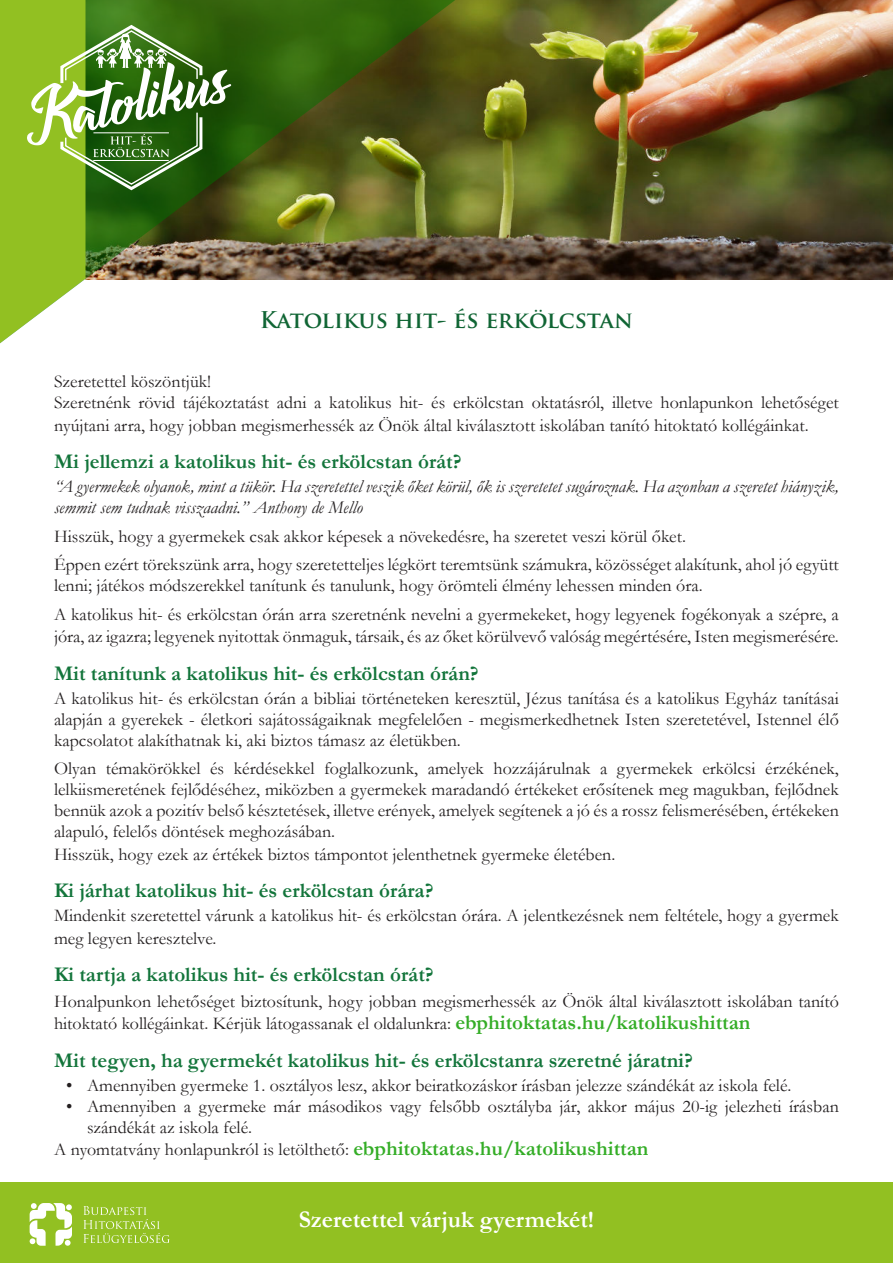
<style>
.page{position:relative;width:893px;height:1263px;background:#fff}
.page>*{position:absolute;margin:0;border:0;box-sizing:border-box;transform-origin:0 0}
.t1{font:700 24px "Garamond";color:#fff}
.t2{font:700 22.5px "Trajan Pro";color:#106534}
.t3{font:700 21px "Garamond";color:#13753b}
.t4{font:18px/21.3px "Garamond";color:#231f20}
.t5{font:italic 18px/21px "Garamond";color:#231f20}
.s1{font-weight:700;font-size:21px;color:#34ad26}
</style>
<div class="page">
<img style="left:455px;top:0;width:438px;height:279px">
<img style="left:231px;top:0;width:224px;height:280px">
<div style="left:0;top:1183px;width:893px;height:80px;background:#92c022"></div>
<svg style="left:30px;top:1203px;width:42px;height:43px"></svg>
<svg style="left:83px;top:1206px;width:87px;height:37px"></svg>
<svg style="left:0;top:0;width:231px;height:343px"></svg>
<hr style="left:93px;top:132px;width:76px;height:1px;background:#fff">
<p class="t2" style="left:260px;top:307px;width:375px">Katolikus hit- és erkölcstan</p>
<p class="t4" style="left:54px;top:373px;width:786px;line-height:21.8px">Szeretettel köszöntjük!<br>Szeretnénk rövid tájékoztatást adni a katolikus hit- és erkölcstan oktatásról, illetve honlapunkon lehetőséget nyújtani arra, hogy jobban megismerhessék az Önök által kiválasztott iskolában tanító hitoktató kollégáinkat.</p>
<p class="t3" style="left:54px;top:453px;width:409px">Mi jellemzi a katolikus hit- és erkölcstan órát?</p>
<p class="t5" style="left:54px;top:475px;width:786px">“A gyermekek olyanok, mint a tükör. Ha szeretettel veszik őket körül, ők is szeretetet sugároznak. Ha azonban a szeretet hiányzik, semmit sem tudnak visszaadni.” Anthony de Mello</p>
<p class="t4" style="left:54px;top:521px;width:786px;line-height:28.5px">Hisszük, hogy a gyermekek csak akkor képesek a növekedésre, ha szeretet veszi körül őket.<br>Éppen ezért törekszünk arra, hogy szeretetteljes légkört teremtsünk számukra, közösséget alakítunk, ahol jó együtt</p>
<p class="t4" style="left:54px;top:571px;width:786px;line-height:28.5px">lenni; játékos módszerekkel tanítunk és tanulunk, hogy örömteli élmény lehessen minden óra.<br>A katolikus hit- és erkölcstan órán arra szeretnénk nevelni a gyermekeket, hogy legyenek fogékonyak a szépre, a</p>
<p class="t4" style="left:54px;top:625px;width:786px">jóra, az igazra; legyenek nyitottak önmaguk, társaik, és az őket körülvevő valóság megértésére, Isten megismerésére.</p>
<p class="t3" style="left:54px;top:665px;width:426px">Mit tanítunk a katolikus hit- és erkölcstan órán?</p>
<p class="t4" style="left:54px;top:687px;width:786px;text-align:justify">A katolikus hit- és erkölcstan órán a bibliai történeteken keresztül, Jézus tanítása és a katolikus Egyház tanításai alapján a gyerekek - életkori sajátosságaiknak megfelelően - megismerkedhetnek Isten szeretetével, Istennel élő kapcsolatot alakíthatnak ki, aki biztos támasz az életükben.</p>
<p class="t4" style="left:54px;top:757px;width:786px">Olyan témakörökkel és kérdésekkel foglalkozunk, amelyek hozzájárulnak a gyermekek erkölcsi érzékének, lelkiismeretének fejlődéséhez, miközben a gyermekek maradandó értékeket erősítenek meg magukban, fejlődnek bennük azok a pozitív belső késztetések, illetve erények, amelyek segítenek a jó és a rossz felismerésében, értékeken alapuló, felelős döntések meghozásában.<br>Hisszük, hogy ezek az értékek biztos támpontot jelenthetnek gyermeke életében.</p>
<p class="t3" style="left:54px;top:882px;width:381px">Ki járhat katolikus hit- és erkölcstan órára?</p>
<p class="t4" style="left:54px;top:904px;width:786px;line-height:22.5px">Mindenkit szeretettel várunk a katolikus hit- és erkölcstan órára. A jelentkezésnek nem feltétele, hogy a gyermek meg legyen keresztelve.</p>
<p class="t3" style="left:54px;top:966px;width:381px">Ki tartja a katolikus hit- és erkölcstan órát?</p>
<p class="t4" style="left:54px;top:989px;width:786px;line-height:22.5px">Honalpunkon lehetőséget biztosítunk, hogy jobban megismerhessék az Önök által kiválasztott iskolában tanító hitoktató kollégáinkat. Kérjük látogassanak el oldalunkra: <span class="s1">ebphitoktatas.hu/katolikushittan</span></p>
<p class="t3" style="left:54px;top:1052px;width:640px">Mit tegyen, ha gyermekét katolikus hit- és erkölcstanra szeretné járatni?</p>
<p class="t4" style="left:66px;top:1074px;width:727px">• Amennyiben gyermeke 1. osztályos lesz, akkor beiratkozáskor írásban jelezze szándékát az iskola felé.</p>
<p class="t4" style="left:66px;top:1095px;width:774px">• Amennyiben a gyermeke már másodikos vagy felsőbb osztályba jár, akkor május 20-ig jelezheti írásban</p>
<p class="t4" style="left:87px;top:1116px;width:167px">szándékát az iskola felé.</p>
<p class="t4" style="left:54px;top:1138px;width:596px">A nyomtatvány honlapunkról is letölthető: <span class="s1">ebphitoktatas.hu/katolikushittan</span></p>
<h1 class="t1" style="left:299px;top:1210px;width:297px">Szeretettel várjuk gyermekét!</h1>
</div>
